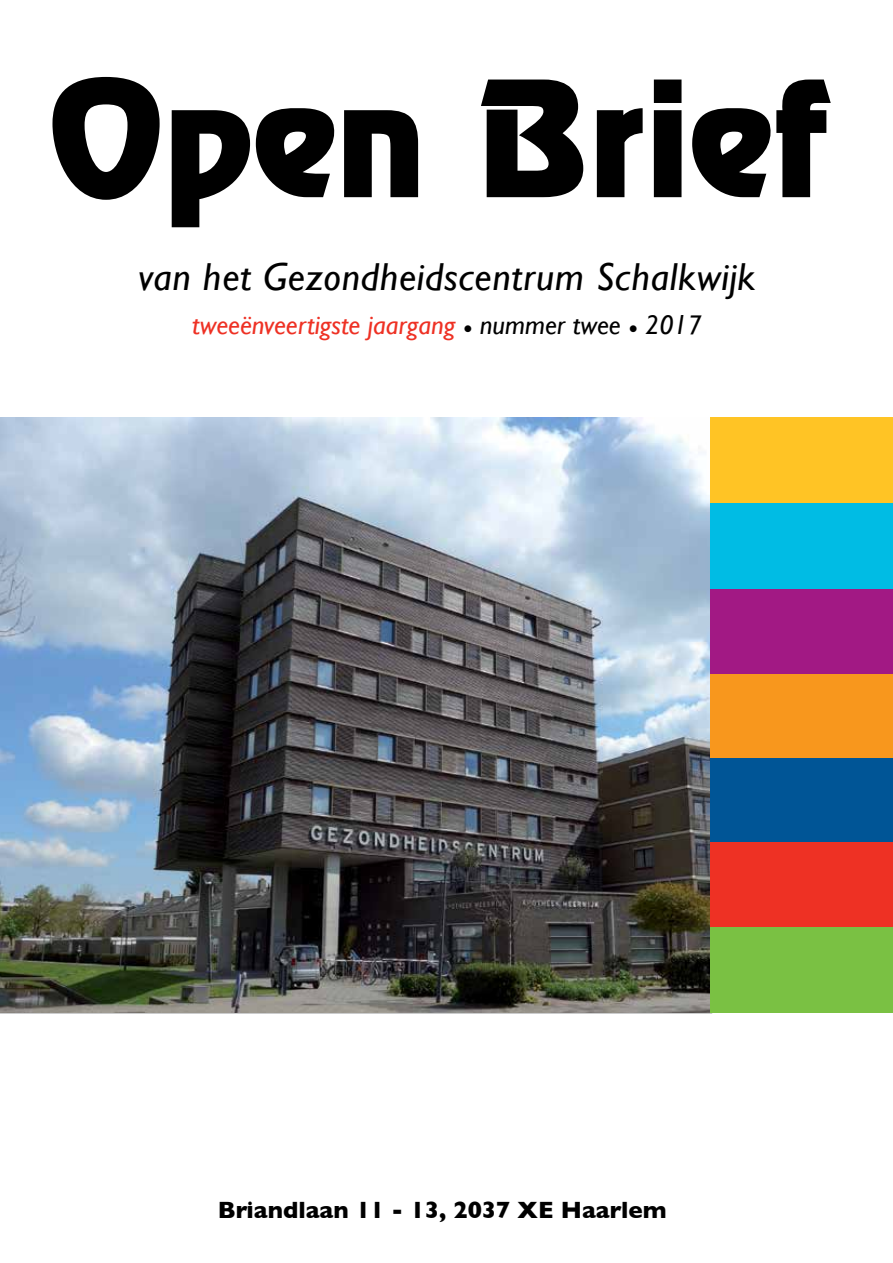
<style>
.page{position:relative;width:893px;height:1263px;background:#fff}
.page>*{position:absolute;margin:0;border:0;box-sizing:border-box;transform-origin:0 0}
.t1{font:144px "Revue Std";color:#000}
.t2{font:italic 39px "Gill Sans";letter-spacing:.02em;color:#000}
.t3{font:italic 27px "Gill Sans";color:#ee3124}
.t4{font:700 24px "Gill Sans";color:#000}
.s1{color:#000}
</style>
<div class="page">
<img style="left:0;top:417px;width:710px;height:596px">
<div style="left:710px;top:417px;width:183px;height:87px;background:#ffc425"></div>
<div style="left:710px;top:674px;width:183px;height:85px;background:#f8971d"></div>
<div style="left:710px;top:589px;width:183px;height:85px;background:#a21984"></div>
<div style="left:710px;top:503px;width:183px;height:85px;background:#00bce4"></div>
<div style="left:710px;top:758px;width:183px;height:85px;background:#005596"></div>
<div style="left:710px;top:842px;width:183px;height:85px;background:#ee3124"></div>
<div style="left:710px;top:927px;width:183px;height:86px;background:#7ac143"></div>
<h1 class="t1" style="left:48px;top:43px;width:781px">Open Brief</h1>
<h2 class="t2" style="left:138px;top:255px;width:619px">van het Gezondheidscentrum Schalkwijk</h2>
<p class="t3" style="left:192px;top:309px;width:511px">tweeënveertigste jaargang <span class="s1">• nummer twee • 2017</span></p>
<p class="t4" style="left:218px;top:1195px;width:450px">Briandlaan 11 - 13, 2037 XE Haarlem</p>
</div>
